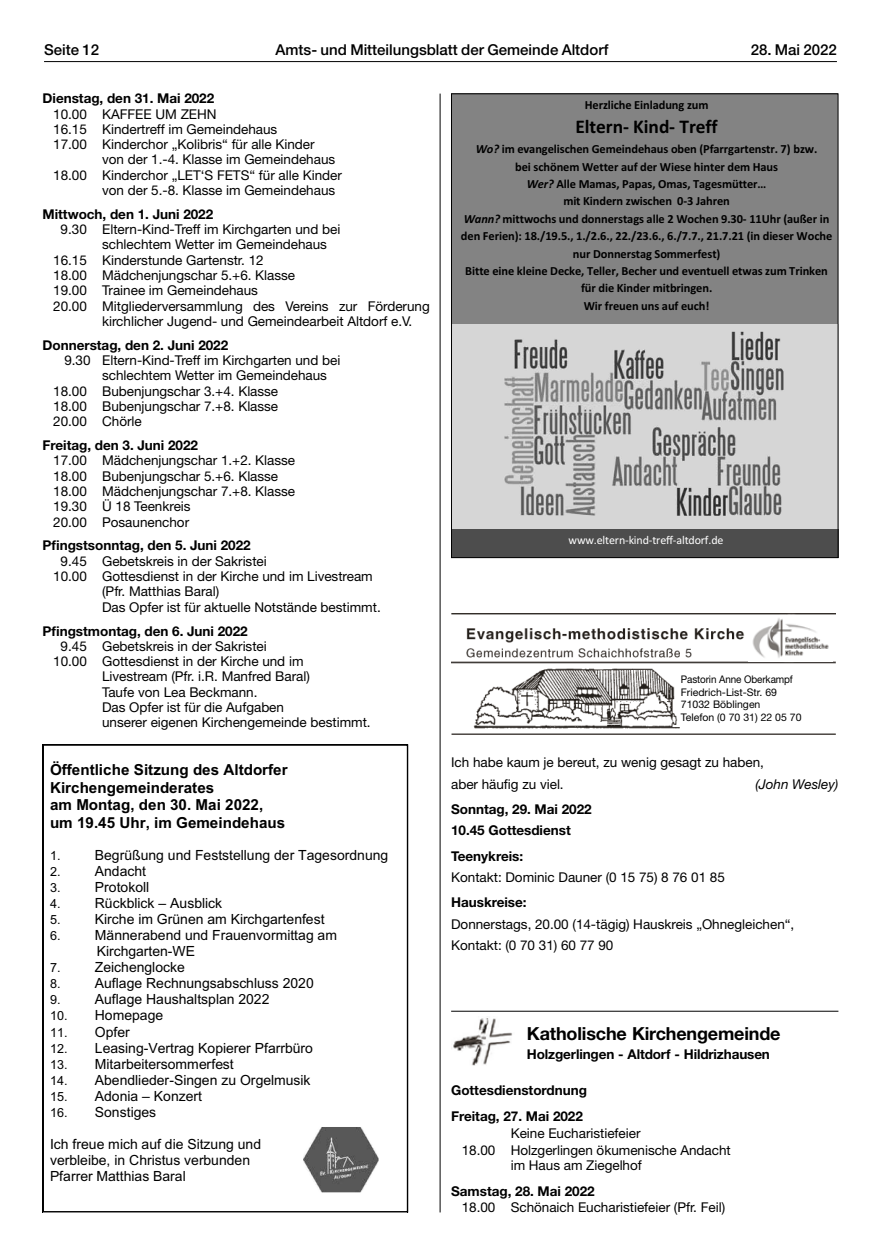
<style>
.page{position:relative;width:881px;height:1255px;background:#fff}
.page>*{position:absolute;margin:0;border:0;box-sizing:border-box;transform-origin:0 0}
.t1{font:700 19.5px "Calibri";letter-spacing:-.005em;color:#000}
.t2{font:700 18px "Helvetica Neue LT Std";letter-spacing:-.01em;color:#000}
.t3{font:700 15.15px/17.5px "Arial";color:#000}
.t4{font:500 15px "Helvetica Neue LT Std";color:#000}
.t5{font:13.95px/16px "Arial";color:#000}
.t6{font:13.5px/15.3px "Helvetica Neue LT Std";color:#000}
.t7{font:700 13.5px/21.1px "Helvetica Neue LT Std";color:#000}
.t8{font:italic 13.5px "Helvetica Neue LT Std";color:#000}
.t9{font:12.6px "Arial";color:#000}
.t10{font:700 12.45px/17.4px "Calibri";letter-spacing:-.005em;color:#000;text-align:center}
.t11{font:12px "Calibri";letter-spacing:-.01em;color:#fff}
.t12{font:10.5px/12.6px "Helvetica Neue LT Std";color:#000;scale:.94 1}
.s1{font-size:12.6px}
.s2{font-style:italic}
</style>
<div class="page">
<hr style="left:44px;top:61px;width:792px;height:1px;background:#000">
<hr style="left:439px;top:94px;width:1px;height:1118px;background:#000">
<img style="left:303px;top:1127px;width:75px;height:65px">
<div style="left:451px;top:93px;width:387px;height:230px;background:#838383"></div>
<div style="left:451px;top:324px;width:387px;height:205px;background:#d6d6d6"></div>
<div style="left:451px;top:529px;width:387px;height:29px;background:#4d4d4d"></div>
<img style="left:504px;top:332px;width:280px;height:183px">
<img style="left:451px;top:613px;width:383px;height:122px">
<div style="left:680px;top:675px;width:155px;height:51px;background:#fff"></div>
<img style="left:748px;top:615px;width:83px;height:46px">
<img style="left:453px;top:1018px;width:59px;height:48px">
<hr style="left:451px;top:1010px;width:387px;height:1px;background:#000">
<p class="t4" style="left:44px;top:40px;width:57px">Seite 12</p>
<p class="t4" style="left:275px;top:40px;width:334px">Amts- und Mitteilungsblatt der Gemeinde Altdorf</p>
<p class="t4" style="left:750px;top:40px;width:88px">28. Mai 2022</p>
<p class="t7" style="left:43px;top:87px;width:173px">Dienstag, den 31. Mai 2022</p>
<p class="t6" style="left:53px;top:106px;width:165px">10.00 KAFFEE UM ZEHN</p>
<p class="t6" style="left:53px;top:121px;width:226px">16.15 Kindertreff im Gemeindehaus</p>
<p class="t6" style="left:53px;top:136px;width:263px">17.00 Kinderchor „Kolibris“ für alle Kinder</p>
<p class="t6" style="left:102px;top:152px;width:234px">von der 1.-4. Klasse im Gemeindehaus</p>
<p class="t6" style="left:53px;top:167px;width:290px">18.00 Kinderchor „LET‘S FETS“ für alle Kinder</p>
<p class="t6" style="left:102px;top:182px;width:234px">von der 5.-8. Klasse im Gemeindehaus</p>
<p class="t7" style="left:43px;top:203px;width:172px">Mittwoch, den 1. Juni 2022</p>
<p class="t6" style="left:61px;top:221px;width:281px">9.30 Eltern-Kind-Treff im Kirchgarten und bei</p>
<p class="t6" style="left:102px;top:237px;width:226px">schlechtem Wetter im Gemeindehaus</p>
<p class="t6" style="left:53px;top:252px;width:212px">16.15 Kinderstunde Gartenstr. 12</p>
<p class="t6" style="left:53px;top:267px;width:243px">18.00 Mädchenjungschar 5.+6. Klasse</p>
<p class="t6" style="left:53px;top:283px;width:206px">19.00 Trainee im Gemeindehaus</p>
<p class="t6" style="left:53px;top:298px;width:378px">20.00 Mitgliederversammlung des Vereins zur Förderung</p>
<p class="t6" style="left:102px;top:313px;width:311px">kirchlicher Jugend- und Gemeindearbeit Altdorf e.V.</p>
<p class="t7" style="left:43px;top:334px;width:187px">Donnerstag, den 2. Juni 2022</p>
<p class="t6" style="left:64px;top:352px;width:277px">9.30 Eltern-Kind-Treff im Kirchgarten und bei</p>
<p class="t6" style="left:102px;top:368px;width:226px">schlechtem Wetter im Gemeindehaus</p>
<p class="t6" style="left:53px;top:383px;width:226px">18.00 Bubenjungschar 3.+4. Klasse</p>
<p class="t6" style="left:53px;top:398px;width:226px">18.00 Bubenjungschar 7.+8. Klasse</p>
<p class="t6" style="left:53px;top:413px;width:90px">20.00 Chörle</p>
<p class="t7" style="left:43px;top:434px;width:157px">Freitag, den 3. Juni 2022</p>
<p class="t6" style="left:53px;top:453px;width:243px">17.00 Mädchenjungschar 1.+2. Klasse<br>18.00 Bubenjungschar 5.+6. Klasse<br>18.00 Mädchenjungschar 7.+8. Klasse<br>19.30 Ü 18 Teenkreis<br>20.00 Posaunenchor</p>
<p class="t7" style="left:43px;top:534px;width:210px">Pfingstsonntag, den 5. Juni 2022</p>
<p class="t6" style="left:61px;top:553px;width:207px">9.45 Gebetskreis in der Sakristei</p>
<p class="t6" style="left:53px;top:568px;width:321px">10.00 Gottesdienst in der Kirche und im Livestream</p>
<p class="t6" style="left:102px;top:583px;width:118px">(Pfr. Matthias Baral)</p>
<p class="t6" style="left:102px;top:599px;width:280px">Das Opfer ist für aktuelle Notstände bestimmt.</p>
<p class="t7" style="left:43px;top:619px;width:207px">Pfingstmontag, den 6. Juni 2022</p>
<p class="t6" style="left:61px;top:638px;width:207px">9.45 Gebetskreis in der Sakristei</p>
<p class="t6" style="left:53px;top:653px;width:252px">10.00 Gottesdienst in der Kirche und im</p>
<p class="t6" style="left:102px;top:668px;width:209px">Livestream (Pfr. i.R. Manfred Baral)</p>
<p class="t6" style="left:102px;top:684px;width:157px">Taufe von Lea Beckmann.</p>
<p class="t6" style="left:102px;top:699px;width:183px">Das Opfer ist für die Aufgaben</p>
<p class="t6" style="left:102px;top:714px;width:270px">unserer eigenen Kirchengemeinde bestimmt.</p>
<p class="t3" style="left:50px;top:761px;width:239px">Öffentliche Sitzung des Altdorfer<br>Kirchengemeinderates<br>am Montag, den 30. Mai 2022, um 19.45 Uhr, im Gemeindehaus</p>
<p class="t9" style="left:50px;top:850px;width:12px">1.</p>
<p class="t5" style="left:95px;top:848px;width:295px">Begrüßung und Feststellung der Tagesordnung</p>
<p class="t9" style="left:50px;top:867px;width:12px">2.</p>
<p class="t5" style="left:95px;top:864px;width:53px">Andacht</p>
<p class="t9" style="left:50px;top:882px;width:12px">3.</p>
<p class="t5" style="left:95px;top:880px;width:56px">Protokoll</p>
<p class="t9" style="left:50px;top:898px;width:12px">4.</p>
<p class="t5" style="left:95px;top:896px;width:129px">Rückblick – Ausblick</p>
<p class="t9" style="left:50px;top:915px;width:12px">5.</p>
<p class="t5" style="left:95px;top:912px;width:231px">Kirche im Grünen am Kirchgartenfest</p>
<p class="t9" style="left:50px;top:931px;width:12px">6.</p>
<p class="t5" style="left:95px;top:928px;width:243px">Männerabend und Frauenvormittag am<br>Kirchgarten-WE</p>
<p class="t9" style="left:50px;top:963px;width:12px">7.</p>
<p class="t5" style="left:95px;top:960px;width:91px">Zeichenglocke</p>
<p class="t9" style="left:50px;top:979px;width:12px">8.</p>
<p class="t5" style="left:95px;top:976px;width:220px">Auflage Rechnungsabschluss 2020</p>
<p class="t9" style="left:50px;top:995px;width:12px">9.</p>
<p class="t5" style="left:95px;top:992px;width:176px">Auflage Haushaltsplan 2022</p>
<p class="t5" style="left:50px;top:1008px;width:115px"><span class="s1">10.</span> Homepage</p>
<p class="t5" style="left:50px;top:1024px;width:81px"><span class="s1">11.</span> Opfer</p>
<p class="t5" style="left:50px;top:1040px;width:264px"><span class="s1">12.</span> Leasing-Vertrag Kopierer Pfarrbüro</p>
<p class="t5" style="left:50px;top:1056px;width:185px"><span class="s1">13.</span> Mitarbeitersommerfest</p>
<p class="t5" style="left:50px;top:1072px;width:262px"><span class="s1">14.</span> Abendlieder-Singen zu Orgelmusik</p>
<p class="t5" style="left:50px;top:1088px;width:153px"><span class="s1">15.</span> Adonia – Konzert</p>
<p class="t5" style="left:50px;top:1105px;width:108px"><span class="s1">16.</span> Sonstiges</p>
<p class="t5" style="left:50px;top:1136px;width:212px">Ich freue mich auf die Sitzung und verbleibe, in Christus verbunden<br>Pfarrer Matthias Baral</p>
<p class="t10" style="left:584px;top:97px;width:125px">Herzliche Einladung zum</p>
<h1 class="t1" style="left:575px;top:113px;width:144px">Eltern- Kind- Treff</h1>
<p class="t10" style="left:461px;top:141px;width:373px"><span class="s2">Wo?</span> im evangelischen Gemeindehaus oben (Pfarrgartenstr. 7) bzw.<br>bei schönem Wetter auf der Wiese hinter dem Haus<br><span class="s2">Wer?</span> Alle Mamas, Papas, Omas, Tagesmütter…<br>mit Kindern zwischen 0-3 Jahren<br><span class="s2">Wann?</span> mittwochs und donnerstags alle 2 Wochen 9.30- 11Uhr (außer in den Ferien): 18./19.5., 1./2.6., 22./23.6., 6./7.7., 21.7.21 (in dieser Woche nur Donnerstag Sommerfest)<br>Bitte eine kleine Decke, Teller, Becher und eventuell etwas zum Trinken für die Kinder mitbringen.<br>Wir freuen uns auf euch!</p>
<p class="t11" style="left:568px;top:532px;width:156px">www.eltern-kind-treff-altdorf.de</p>
<p class="t12" style="left:680px;top:672px;width:130px">Pastorin Anne Oberkampf<br>Friedrich-List-Str. 69<br>71032 Böblingen<br>Telefon (0 70 31) 22 05 70</p>
<p class="t6" style="left:451px;top:751px;width:314px;line-height:21.1px">Ich habe kaum je bereut, zu wenig gesagt zu haben, aber häufig zu viel.</p>
<p class="t8" style="left:755px;top:775px;width:84px">(John Wesley)</p>
<p class="t7" style="left:451px;top:798px;width:142px">Sonntag, 29. Mai 2022<br>10.45 Gottesdienst</p>
<p class="t7" style="left:451px;top:845px;width:73px">Teenykreis:</p>
<p class="t6" style="left:451px;top:869px;width:275px">Kontakt: Dominic Dauner (0 15 75) 8 76 01 85</p>
<p class="t7" style="left:451px;top:891px;width:77px">Hauskreise:</p>
<p class="t6" style="left:451px;top:913px;width:344px;line-height:21.1px">Donnerstags, 20.00 (14-tägig) Hauskreis „Ohnegleichen“,<br>Kontakt: (0 70 31) 60 77 90</p>
<h2 class="t2" style="left:526px;top:1022px;width:255px">Katholische Kirchengemeinde</h2>
<p class="t7" style="left:526px;top:1043px;width:244px">Holzgerlingen - Altdorf - Hildrizhausen</p>
<p class="t7" style="left:451px;top:1077px;width:137px;line-height:25.5px">Gottesdienstordnung<br>Freitag, 27. Mai 2022</p>
<p class="t6" style="left:461px;top:1124px;width:270px;line-height:17px;text-indent:49px">Keine Eucharistiefeier<br>18.00 Holzgerlingen ökumenische Andacht</p>
<p class="t6" style="left:510px;top:1157px;width:133px">im Haus am Ziegelhof</p>
<p class="t7" style="left:451px;top:1179px;width:145px">Samstag, 28. Mai 2022</p>
<p class="t6" style="left:461px;top:1199px;width:265px">18.00 Schönaich Eucharistiefeier (Pfr. Feil)</p>
</div>
